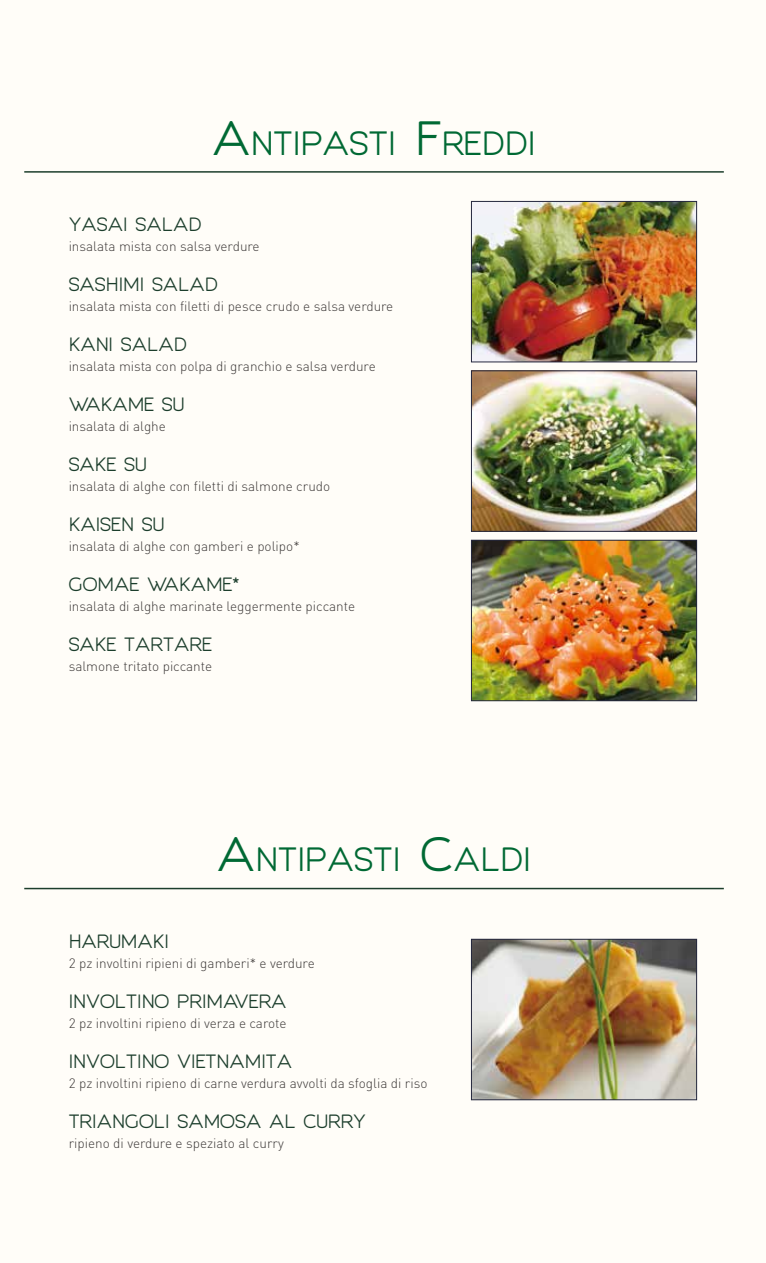
<style>
.page{position:relative;width:766px;height:1263px;background:#fff}
.page>*{position:absolute;margin:0;border:0;box-sizing:border-box;transform-origin:0 0}
.t1{font:31.5px "Giorgio";letter-spacing:.005em;color:#006934}
.t2{font:18px "Giorgio";color:#1c3e2c}
.t3{font:300 13.5px "DIN";color:#3e3a39}
.s1{font-size:45px}
</style>
<div class="page">
<div style="left:0;top:0;width:765px;height:1263px;background:#fffdf8"></div>
<img style="left:473px;top:203px;width:221px;height:157px">
<div style="left:471px;top:201px;width:225px;height:161px;border:1px solid #25283e"></div>
<img style="left:473px;top:542px;width:221px;height:157px">
<div style="left:471px;top:540px;width:225px;height:161px;border:1px solid #25283e"></div>
<img style="left:473px;top:373px;width:221px;height:156px">
<img style="left:473px;top:941px;width:221px;height:157px">
<div style="left:471px;top:939px;width:225px;height:161px;border:1px solid #25283e"></div>
<hr style="left:24px;top:171px;width:699px;height:2px;background:#1c3e2c">
<hr style="left:24px;top:888px;width:699px;height:1px;background:#1c3e2c">
<h1 class="t1" style="left:212px;top:123px;width:325px"><span class="s1">A</span>NTIPASTI <span class="s1">F</span>REDDI</h1>
<h2 class="t2" style="left:69px;top:213px;width:134px">YASAI SALAD</h2>
<p class="t3" style="left:69px;top:238px;width:192px">insalata mista con salsa verdure</p>
<h2 class="t2" style="left:69px;top:273px;width:151px">SASHIMI SALAD</h2>
<p class="t3" style="left:69px;top:298px;width:326px">insalata mista con filetti di pesce crudo e salsa verdure</p>
<h2 class="t2" style="left:69px;top:333px;width:120px">KANI SALAD</h2>
<p class="t3" style="left:69px;top:358px;width:308px">insalata mista con polpa di granchio e salsa verdure</p>
<h2 class="t2" style="left:69px;top:393px;width:117px">WAKAME SU</h2>
<p class="t3" style="left:69px;top:418px;width:99px">insalata di alghe</p>
<h2 class="t2" style="left:69px;top:453px;width:80px">SAKE SU</h2>
<p class="t3" style="left:69px;top:478px;width:263px">insalata di alghe con filetti di salmone crudo</p>
<h2 class="t2" style="left:69px;top:513px;width:97px">KAISEN SU</h2>
<p class="t3" style="left:69px;top:538px;width:232px">insalata di alghe con gamberi e polipo*</p>
<h2 class="t2" style="left:69px;top:573px;width:172px">GOMAE WAKAME*</h2>
<p class="t3" style="left:69px;top:598px;width:288px">insalata di alghe marinate leggermente piccante</p>
<h2 class="t2" style="left:69px;top:633px;width:145px">SAKE TARTARE</h2>
<p class="t3" style="left:69px;top:658px;width:145px">salmone tritato piccante</p>
<h2 class="t2" style="left:69px;top:930px;width:102px">HARUMAKI</h2>
<h1 class="t1" style="left:217px;top:840px;width:316px"><span class="s1">A</span>NTIPASTI <span class="s1">C</span>ALDI</h1>
<p class="t3" style="left:69px;top:954px;width:247px">2 pz involtini ripieni di gamberi* e verdure</p>
<h2 class="t2" style="left:69px;top:990px;width:219px">INVOLTINO PRIMAVERA</h2>
<p class="t3" style="left:69px;top:1014px;width:219px">2 pz involtini ripieno di verza e carote</p>
<h2 class="t2" style="left:69px;top:1050px;width:225px">INVOLTINO VIETNAMITA</h2>
<p class="t3" style="left:69px;top:1074px;width:360px">2 pz involtini ripieno di carne verdura avvolti da sfoglia di riso</p>
<h2 class="t2" style="left:69px;top:1110px;width:299px">TRIANGOLI SAMOSA AL CURRY</h2>
<p class="t3" style="left:69px;top:1134px;width:217px">ripieno di verdure e speziato al curry</p>
</div>
